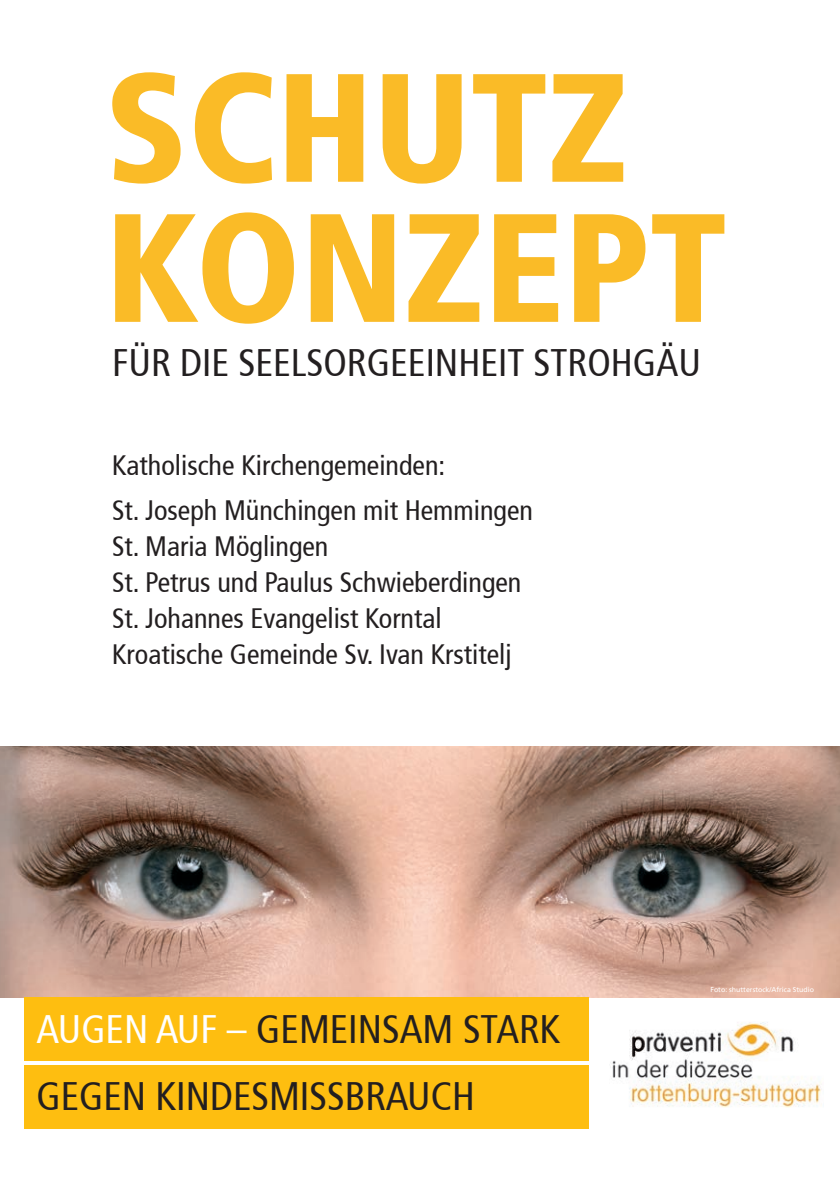
<style>
.page{position:relative;width:840px;height:1191px;background:#fff}
.page>*{position:absolute;margin:0;border:0;box-sizing:border-box;transform-origin:0 0}
.t1{font:900 condensed 154px/140px "Frutiger";color:#fabb27}
.t2{font:condensed 39.6px "Frutiger";color:#231f20}
.t3{font:condensed 38.2px "Frutiger";color:#231f20}
.t4{font:condensed 28px "Frutiger";color:#231f20}
.t5{font:7px "Frutiger";color:#fff}
.s1{color:#fff}
</style>
<div class="page">
<img style="left:0;top:747px;width:839px;height:250px">
<img style="left:612px;top:1022px;width:209px;height:86px">
<div style="left:24px;top:997px;width:564px;height:64px;background:#febe10"></div>
<div style="left:24px;top:1065px;width:564px;height:63px;background:#febe10"></div>
<p class="t1" style="left:105px;top:58px;width:623px">SCHUTZ<br>KONZEPT</p>
<p class="t3" style="left:112px;top:340px;width:590px">FÜR DIE SEELSORGEEINHEIT STROHGÄU</p>
<p class="t4" style="left:112px;top:449px;width:334px">Katholische Kirchengemeinden:</p>
<p class="t4" style="left:112px;top:494px;width:422px">St. Joseph Münchingen mit Hemmingen</p>
<p class="t4" style="left:112px;top:530px;width:218px">St. Maria Möglingen</p>
<p class="t4" style="left:112px;top:566px;width:410px">St. Petrus und Paulus Schwieberdingen</p>
<p class="t4" style="left:112px;top:602px;width:331px">St. Johannes Evangelist Korntal</p>
<p class="t4" style="left:112px;top:638px;width:401px">Kroatische Gemeinde Sv. Ivan Krstitelj</p>
<p class="t2" style="left:36px;top:1006px;width:525px"><span class="s1">AUGEN AUF –</span> GEMEINSAM STARK</p>
<p class="t2" style="left:36px;top:1073px;width:439px">GEGEN KINDESMISSBRAUCH</p>
<p class="t5" style="left:710px;top:985px;width:105px">Foto: shutterstock/Africa Studio</p>
</div>
